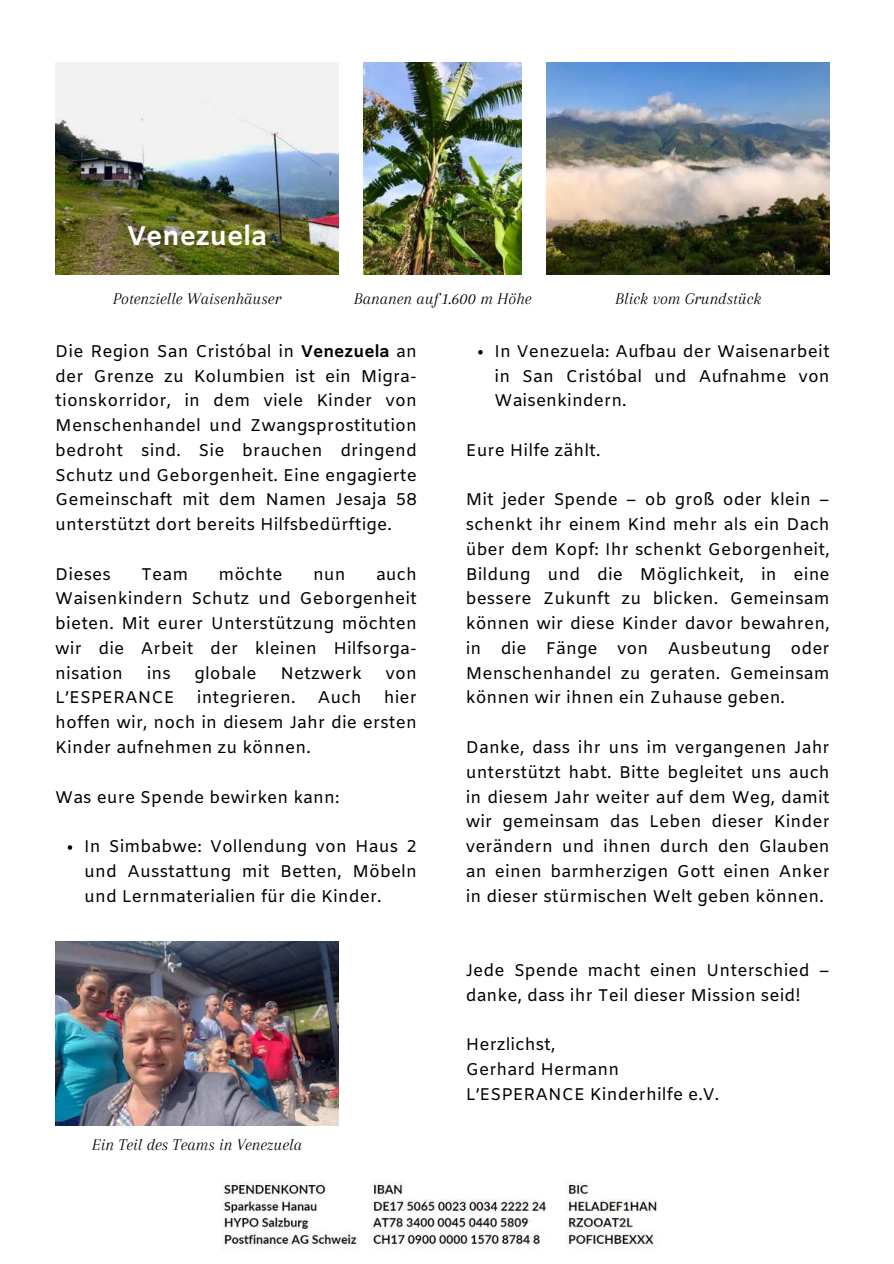
<style>
.page{position:relative;width:894px;height:1264px;background:#fff}
.page>*{position:absolute;margin:0;border:0;box-sizing:border-box;transform-origin:0 0}
.t1{font:700 27px "Amiko";color:#fff}
.t2{font:16.95px/24.8px "Amiko";letter-spacing:.005em;color:#000;text-align:justify}
.t3{font:italic 16.95px "Arapey";color:#000}
.s1{font-weight:700}
</style>
<div class="page">
<svg style="left:68px;top:845px;width:4px;height:4px"></svg>
<img style="left:220px;top:1180px;width:438px;height:69px">
<img style="left:55px;top:62px;width:283px;height:213px">
<img style="left:363px;top:62px;width:158px;height:213px">
<img style="left:546px;top:62px;width:283px;height:213px">
<svg style="left:478px;top:350px;width:4px;height:4px"></svg>
<img style="left:56px;top:941px;width:282px;height:184px">
<h1 class="t1" style="left:127px;top:220px;width:141px">Venezuela</h1>
<p class="t3" style="left:353px;top:289px;width:179px">Bananen auf 1.600 m Höhe</p>
<p class="t2" style="left:494px;top:340px;width:336px">In Venezuela: Aufbau der Waisenarbeit in San Cristóbal und Aufnahme von Waisenkindern.</p>
<p class="t2" style="left:465px;top:439px;width:136px">Eure Hilfe zählt.</p>
<p class="t2" style="left:465px;top:488px;width:365px">Mit jeder Spende – ob groß oder klein – schenkt ihr einem Kind mehr als ein Dach über dem Kopf: Ihr schenkt Geborgenheit, Bildung und die Möglichkeit, in eine bessere Zukunft zu blicken. Gemeinsam können wir diese Kinder davor bewahren, in die Fänge von Ausbeutung oder Menschenhandel zu geraten. Gemeinsam können wir ihnen ein Zuhause geben.</p>
<p class="t2" style="left:465px;top:736px;width:365px">Danke, dass ihr uns im vergangenen Jahr unterstützt habt. Bitte begleitet uns auch in diesem Jahr weiter auf dem Weg, damit wir gemeinsam das Leben dieser Kinder verändern und ihnen durch den Glauben an einen barmherzigen Gott einen Anker in dieser stürmischen Welt geben können.</p>
<p class="t3" style="left:113px;top:289px;width:170px">Potenzielle Waisenhäuser</p>
<p class="t3" style="left:615px;top:289px;width:148px">Blick vom Grundstück</p>
<p class="t2" style="left:55px;top:340px;width:363px">Die Region San Cristóbal in <span class="s1">Venezuela</span> an der Grenze zu Kolumbien ist ein Migra&shy;tionskorridor, in dem viele Kinder von Menschenhandel und Zwangsprostitution bedroht sind. Sie brauchen dringend Schutz und Geborgenheit. Eine engagierte Gemeinschaft mit dem Namen Jesaja 58 unterstützt dort bereits Hilfsbedürftige.</p>
<p class="t2" style="left:55px;top:563px;width:57px">Dieses</p>
<p class="t2" style="left:141px;top:563px;width:49px">Team</p>
<p class="t2" style="left:218px;top:563px;width:66px">möchte</p>
<p class="t2" style="left:313px;top:563px;width:34px">nun</p>
<p class="t2" style="left:55px;top:563px;width:363px;text-indent:320px">auch Waisenkindern Schutz und Geborgenheit bieten. Mit eurer Unterstützung möchten wir die Arbeit der kleinen Hilfsorga&shy;nisation</p>
<p class="t2" style="left:147px;top:662px;width:26px">ins</p>
<p class="t2" style="left:194px;top:662px;width:64px">globale</p>
<p class="t2" style="left:280px;top:662px;width:83px">Netzwerk</p>
<p class="t2" style="left:385px;top:662px;width:33px">von</p>
<p class="t2" style="left:55px;top:686px;width:121px">L’ESPERANCE</p>
<p class="t2" style="left:197px;top:686px;width:100px">integrieren.</p>
<p class="t2" style="left:318px;top:686px;width:45px">Auch</p>
<p class="t2" style="left:55px;top:686px;width:363px;text-indent:328px">hier hoffen wir, noch in diesem Jahr die ersten Kinder aufnehmen zu können.</p>
<p class="t2" style="left:55px;top:785px;width:285px">Was eure Spende bewirken kann:</p>
<p class="t2" style="left:84px;top:835px;width:334px">In Simbabwe: Vollendung von Haus 2 und Ausstattung mit Betten, Möbeln und Lernmaterialien für die Kinder.</p>
<p class="t3" style="left:92px;top:1135px;width:212px">Ein Teil des Teams in Venezuela</p>
<p class="t2" style="left:465px;top:959px;width:365px">Jede Spende macht einen Unterschied – danke, dass ihr Teil dieser Mission seid!</p>
<p class="t2" style="left:465px;top:1033px;width:255px;text-align:left">Herzlichst,<br>Gerhard Hermann<br>L’ESPERANCE Kinderhilfe e.V.</p>
</div>
